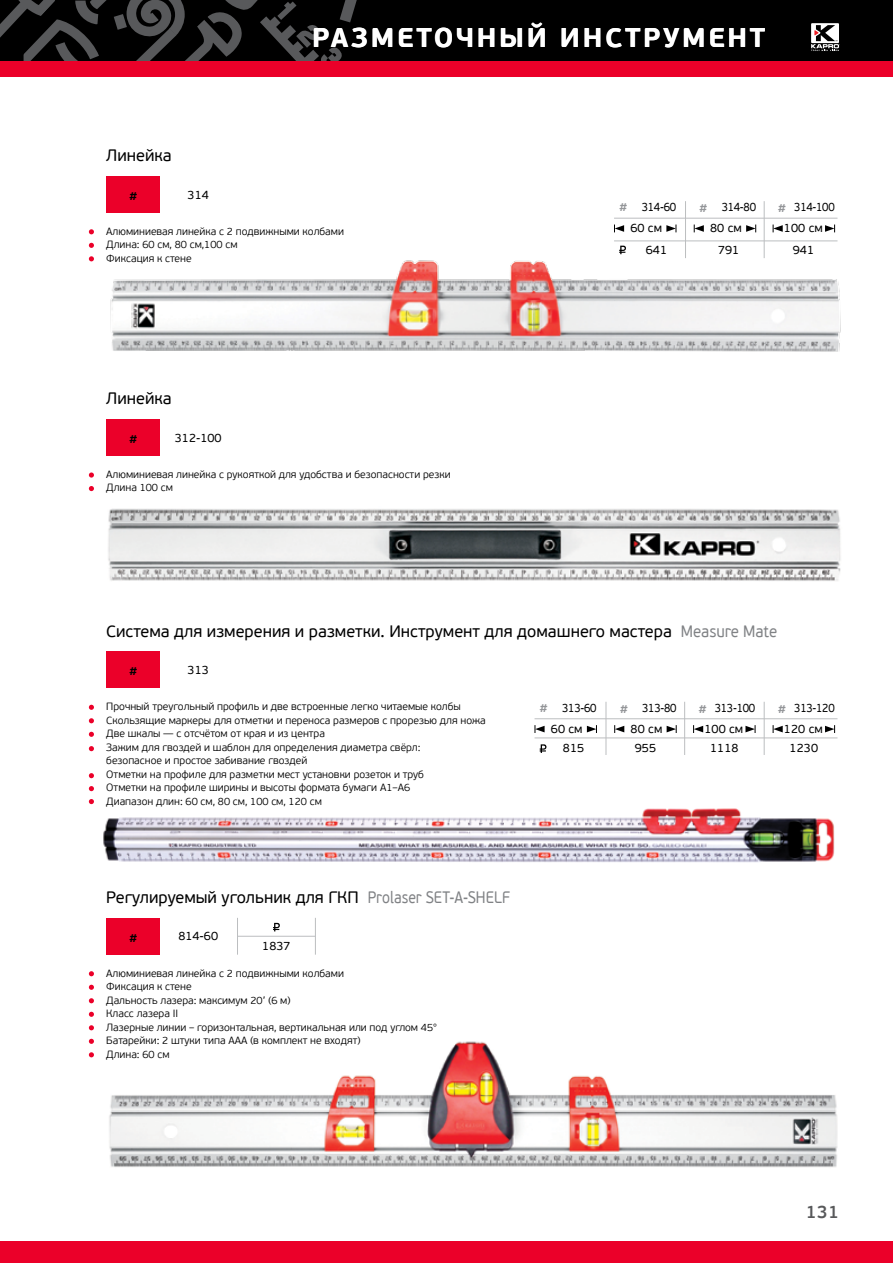
<style>
.page{position:relative;width:893px;height:1263px;background:#fff}
.page>*{position:absolute;margin:0;border:0;box-sizing:border-box;transform-origin:0 0}
.t1{font:700 27px "PF Beau Sans Pro";letter-spacing:.1em;color:#fff}
.t2{font:600 18px "PF Beau Sans Pro";color:#58595b}
.t3{font:16.5px "PF Beau Sans Pro";color:#000}
.t4{font:700 13.5px "PF Beau Sans Pro";color:#000}
.t5{font:12px "PF Beau Sans Pro";letter-spacing:.005em;color:#000}
.t6{font:12px "PF Beau Sans Pro";letter-spacing:.005em;color:#000;scale:.9 1}
.t7{font:300 10.5px/13.5px "PF Beau Sans Pro";color:#000}
.s1{font-weight:700;font-size:13.5px;color:#939598}
.s2{color:#808285}
</style>
<div class="page">
<div style="left:0;top:1242px;width:893px;height:21px;background:#eb0029"></div>
<div style="left:0;top:0;width:893px;height:62px;background:#000"></div>
<div style="left:811px;top:23px;width:28px;height:20px;background:#fff"></div>
<svg style="left:811px;top:25px;width:29px;height:26px"></svg>
<svg style="left:0;top:0;width:357px;height:61px"></svg>
<div style="left:0;top:61px;width:893px;height:16px;background:#eb0029"></div>
<img style="left:103px;top:808px;width:732px;height:55px">
<img style="left:110px;top:249px;width:731px;height:103px">
<img style="left:108px;top:508px;width:733px;height:73px">
<img style="left:109px;top:1041px;width:729px;height:127px">
<div style="left:106px;top:176px;width:54px;height:37px;background:#eb0029"></div>
<div style="left:106px;top:419px;width:54px;height:37px;background:#eb0029"></div>
<div style="left:106px;top:651px;width:54px;height:37px;background:#eb0029"></div>
<div style="left:106px;top:918px;width:54px;height:37px;background:#eb0029"></div>
<hr style="left:614px;top:218px;width:223px;height:1px;background:#bcbec0">
<hr style="left:614px;top:241px;width:223px;height:1px;background:#bcbec0">
<hr style="left:534px;top:718px;width:303px;height:1px;background:#bcbec0">
<hr style="left:534px;top:738px;width:303px;height:1px;background:#bcbec0">
<hr style="left:685px;top:201px;width:1px;height:57px;background:#bcbec0">
<hr style="left:606px;top:702px;width:1px;height:53px;background:#bcbec0">
<hr style="left:764px;top:201px;width:1px;height:57px;background:#bcbec0">
<hr style="left:684px;top:702px;width:1px;height:53px;background:#bcbec0">
<hr style="left:764px;top:702px;width:1px;height:53px;background:#bcbec0">
<svg style="left:619px;top:246px;width:7px;height:8px"></svg>
<svg style="left:540px;top:744px;width:6px;height:9px"></svg>
<svg style="left:273px;top:923px;width:7px;height:8px"></svg>
<hr style="left:237px;top:936px;width:78px;height:1px;background:#bcbec0">
<hr style="left:237px;top:918px;width:1px;height:37px;background:#bcbec0">
<hr style="left:315px;top:918px;width:1px;height:37px;background:#bcbec0">
<svg style="left:89px;top:229px;width:5px;height:5px"></svg>
<svg style="left:89px;top:472px;width:5px;height:6px"></svg>
<svg style="left:89px;top:705px;width:5px;height:5px"></svg>
<svg style="left:89px;top:746px;width:5px;height:5px"></svg>
<svg style="left:89px;top:971px;width:5px;height:5px"></svg>
<svg style="left:89px;top:1012px;width:5px;height:5px"></svg>
<svg style="left:89px;top:243px;width:5px;height:5px"></svg>
<svg style="left:89px;top:486px;width:5px;height:5px"></svg>
<svg style="left:89px;top:718px;width:5px;height:5px"></svg>
<svg style="left:89px;top:985px;width:5px;height:5px"></svg>
<svg style="left:89px;top:1025px;width:5px;height:5px"></svg>
<svg style="left:89px;top:256px;width:5px;height:5px"></svg>
<svg style="left:89px;top:732px;width:5px;height:5px"></svg>
<svg style="left:89px;top:773px;width:5px;height:5px"></svg>
<svg style="left:89px;top:786px;width:5px;height:5px"></svg>
<svg style="left:89px;top:799px;width:5px;height:5px"></svg>
<svg style="left:89px;top:998px;width:5px;height:5px"></svg>
<svg style="left:89px;top:1039px;width:5px;height:5px"></svg>
<svg style="left:89px;top:1052px;width:5px;height:5px"></svg>
<svg style="left:614px;top:225px;width:10px;height:7px"></svg>
<svg style="left:535px;top:725px;width:10px;height:8px"></svg>
<svg style="left:694px;top:225px;width:10px;height:7px"></svg>
<svg style="left:614px;top:725px;width:10px;height:8px"></svg>
<svg style="left:773px;top:225px;width:10px;height:7px"></svg>
<svg style="left:693px;top:725px;width:10px;height:8px"></svg>
<svg style="left:773px;top:725px;width:10px;height:8px"></svg>
<svg style="left:666px;top:225px;width:11px;height:7px"></svg>
<svg style="left:587px;top:725px;width:10px;height:8px"></svg>
<svg style="left:746px;top:225px;width:10px;height:7px"></svg>
<svg style="left:667px;top:725px;width:10px;height:8px"></svg>
<svg style="left:825px;top:225px;width:10px;height:7px"></svg>
<svg style="left:745px;top:725px;width:11px;height:8px"></svg>
<svg style="left:825px;top:725px;width:10px;height:8px"></svg>
<h1 class="t1" style="left:312px;top:21px;width:455px">РАЗМЕТОЧНЫЙ ИНСТРУМЕНТ</h1>
<h3 class="t3" style="left:106px;top:146px;width:67px">Линейка</h3>
<p class="t4" style="left:129px;top:186px;width:10px">#</p>
<p class="t5" style="left:188px;top:187px;width:23px">314</p>
<p class="t7" style="left:106px;top:224px;width:239px">Алюминиевая линейка с 2 подвижными колбами<br>Длина: 60 см, 80 см,100 см<br>Фиксация к стене</p>
<p class="t6" style="left:619px;top:200px;width:65px"><span class="s1">#</span> 314-60</p>
<p class="t6" style="left:699px;top:200px;width:65px"><span class="s1">#</span> 314-80</p>
<p class="t6" style="left:778px;top:200px;width:65px"><span class="s1">#</span> 314-100</p>
<p class="t5" style="left:630px;top:221px;width:33px">60 см</p>
<p class="t5" style="left:710px;top:221px;width:33px">80 см</p>
<p class="t5" style="left:784px;top:221px;width:40px">100 см</p>
<p class="t5" style="left:646px;top:243px;width:23px">641</p>
<p class="t5" style="left:718px;top:243px;width:23px">791</p>
<p class="t5" style="left:793px;top:243px;width:23px">941</p>
<h3 class="t3" style="left:106px;top:389px;width:67px">Линейка</h3>
<p class="t4" style="left:129px;top:430px;width:10px">#</p>
<p class="t5" style="left:175px;top:431px;width:48px">312-100</p>
<p class="t7" style="left:106px;top:468px;width:346px">Алюминиевая линейка с рукояткой для удобства и безопасности резки<br>Длина 100 см</p>
<h3 class="t3" style="left:106px;top:622px;width:673px">Система для измерения и разметки. Инструмент для домашнего мастера <span class="s2">Measure Mate</span></h3>
<p class="t4" style="left:129px;top:662px;width:10px">#</p>
<p class="t5" style="left:188px;top:663px;width:23px">313</p>
<p class="t7" style="left:106px;top:700px;width:381px">Прочный треугольный профиль и две встроенные легко читаемые колбы Скользящие маркеры для отметки и переноса размеров с прорезью для ножа Две шкалы — с отсчётом от края и из центра<br>Зажим для гвоздей и шаблон для определения диаметра свёрл:<br>безопасное и простое забивание гвоздей<br>Отметки на профиле для разметки мест установки розеток и труб<br>Отметки на профиле ширины и высоты формата бумаги А1–А6<br>Диапазон длин: 60 см, 80 см, 100 см, 120 см</p>
<p class="t6" style="left:539px;top:701px;width:65px"><span class="s1">#</span> 313-60</p>
<p class="t6" style="left:619px;top:701px;width:65px"><span class="s1">#</span> 313-80</p>
<p class="t6" style="left:698px;top:701px;width:65px"><span class="s1">#</span> 313-100</p>
<p class="t6" style="left:778px;top:701px;width:65px"><span class="s1">#</span> 313-120</p>
<p class="t5" style="left:551px;top:722px;width:33px">60 см</p>
<p class="t5" style="left:631px;top:722px;width:33px">80 см</p>
<p class="t5" style="left:704px;top:722px;width:40px">100 см</p>
<p class="t5" style="left:784px;top:722px;width:40px">120 см</p>
<p class="t5" style="left:563px;top:741px;width:23px">815</p>
<p class="t5" style="left:635px;top:741px;width:23px">955</p>
<p class="t5" style="left:710px;top:741px;width:30px">1118</p>
<p class="t5" style="left:790px;top:741px;width:30px">1230</p>
<h3 class="t3" style="left:106px;top:888px;width:405px">Регулируемый угольник для ГКП <span class="s2">Prolaser SET-A-SHELF</span></h3>
<p class="t4" style="left:129px;top:928px;width:10px">#</p>
<p class="t5" style="left:178px;top:929px;width:41px">814-60</p>
<p class="t5" style="left:262px;top:938px;width:30px">1837</p>
<p class="t7" style="left:106px;top:966px;width:332px">Алюминиевая линейка с 2 подвижными колбами<br>Фиксация к стене<br>Дальность лазера: максимум 20’ (6 м)<br>Класс лазера II<br>Лазерные линии – горизонтальная, вертикальная или под углом 45° Батарейки: 2 штуки типа AAA (в комплект не входят)<br>Длина: 60 см</p>
<h2 class="t2" style="left:806px;top:1201px;width:35px">131</h2>
</div>
